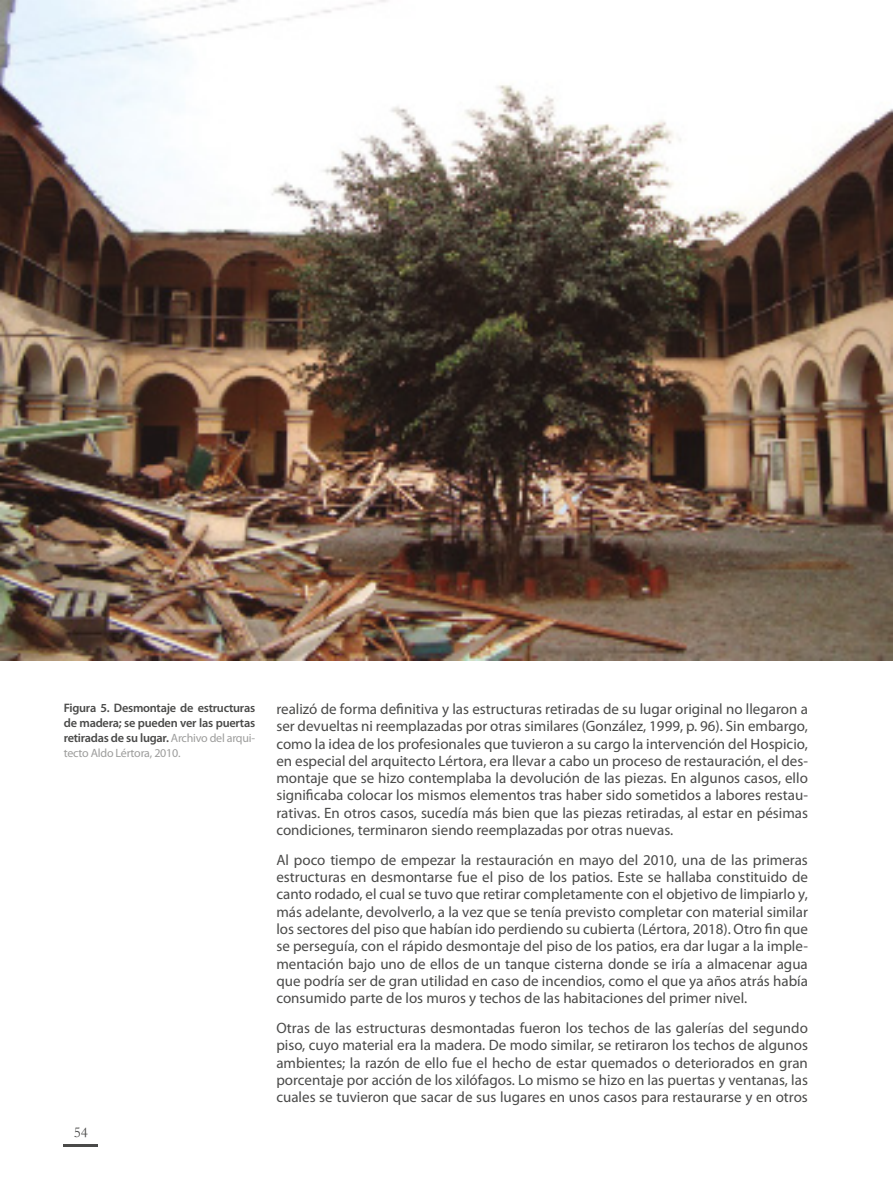
<style>
.page{position:relative;width:893px;height:1191px;background:#fff}
.page>*{position:absolute;margin:0;border:0;box-sizing:border-box;transform-origin:0 0}
.t1{font:15px/17.2px "Myriad Pro";color:#4a4a49;text-align:justify}
.t2{font:15px "Garamond";color:#4a4a49}
.t3{font:600 12.3px/15px "Myriad Pro";letter-spacing:-.02em;color:#4a4a49;text-align:justify}
.t4{font:12px "Myriad Pro";letter-spacing:-.02em;color:#9d9d9c}
.s1{font-weight:400;font-size:12px;color:#9d9d9c}
</style>
<div class="page">
<hr style="left:64px;top:1144px;width:34px;height:2px;background:#4a4a49">
<img style="left:0;top:0;width:893px;height:660px">
<p class="t3" style="left:64px;top:700px;width:193px">Figura 5. Desmontaje de estructuras de madera; se pueden ver las puertas retiradas de su lugar. <span class="s1">Archivo del arqui-</span></p>
<p class="t4" style="left:64px;top:745px;width:118px">tecto Aldo Lértora, 2010.</p>
<p class="t2" style="left:74px;top:1122px;width:16px">54</p>
<p class="t1" style="left:276px;top:700px;width:533px">realizó de forma definitiva y las estructuras retiradas de su lugar original no llegaron a ser devueltas ni reemplazadas por otras similares (González, 1999, p. 96). Sin embargo, como la idea de los profesionales que tuvieron a su cargo la intervención del Hospicio, en especial del arquitecto Lértora, era llevar a cabo un proceso de restauración, el des&shy;montaje que se hizo contemplaba la devolución de las piezas. En algunos casos, ello significaba colocar los mismos elementos tras haber sido sometidos a labores restau&shy;rativas. En otros casos, sucedía más bien que las piezas retiradas, al estar en pésimas condiciones, terminaron siendo reemplazadas por otras nuevas.</p>
<p class="t1" style="left:276px;top:851px;width:533px">Al poco tiempo de empezar la restauración en mayo del 2010, una de las primeras estructuras en desmontarse fue el piso de los patios. Este se hallaba constituido de canto rodado, el cual se tuvo que retirar completamente con el objetivo de limpiarlo y, más adelante, devolverlo, a la vez que se tenía previsto completar con material similar los sectores del piso que habían ido perdiendo su cubierta (Lértora, 2018). Otro fin que se perseguía, con el rápido desmontaje del piso de los patios, era dar lugar a la imple&shy;mentación bajo uno de ellos de un tanque cisterna donde se iría a almacenar agua que podría ser de gran utilidad en caso de incendios, como el que ya años atrás había consumido parte de los muros y techos de las habitaciones del primer nivel.</p>
<p class="t1" style="left:276px;top:1019px;width:533px">Otras de las estructuras desmontadas fueron los techos de las galerías del segundo piso, cuyo material era la madera. De modo similar, se retiraron los techos de algunos ambientes; la razón de ello fue el hecho de estar quemados o deteriorados en gran porcentaje por acción de los xilófagos. Lo mismo se hizo en las puertas y ventanas, las cuales se tuvieron que sacar de sus lugares en unos casos para restaurarse y en otros</p>
</div>
